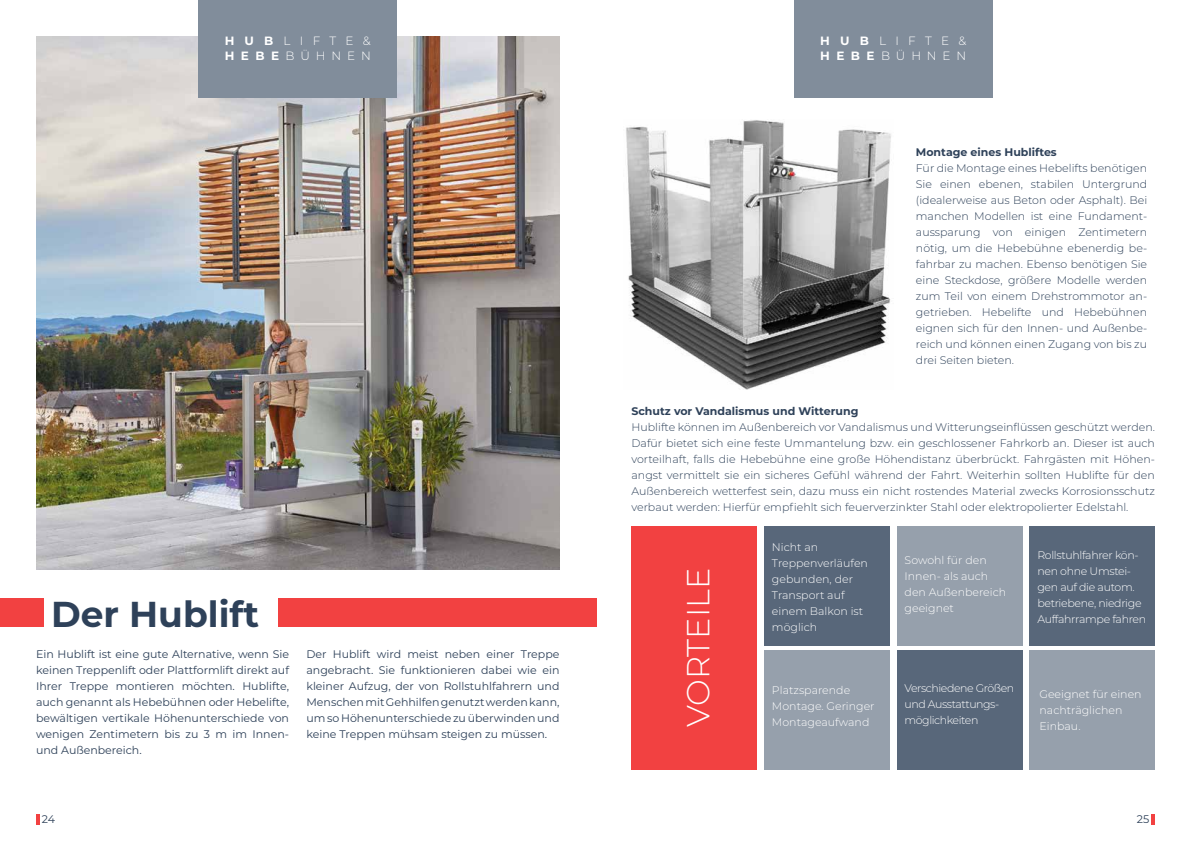
<style>
.page{position:relative;width:1191px;height:842px;background:#fff}
.page>*{position:absolute;margin:0;border:0;box-sizing:border-box;transform-origin:0 0}
.t1{font:700 36px "Montserrat";color:#2e4159}
.t2{font:300 31.9px "Montserrat";color:#fff}
.t3{font:300 12px/14.4px "Montserrat";letter-spacing:.49em;color:#fff}
.t4{font:300 11px/16px "Montserrat";color:#2e4159;text-align:justify}
.t5{font:11px/16px "Montserrat";color:#2e4159;text-align:justify}
.t6{font:300 11px/16px "Montserrat";color:#fff}
.t7{font:300 11px/16px "Montserrat";letter-spacing:-.03em;color:#fff}
.t8{font:700 11px "Montserrat";color:#2e4159}
.t9{font:300 11px/16px "Montserrat";letter-spacing:-.04em;color:#fff}
.s1{font-weight:700}
</style>
<div class="page">
<hr style="left:1151px;top:814px;width:4px;height:11px;background:#f24141">
<svg style="left:36px;top:814px;width:3px;height:11px"></svg>
<img style="left:626px;top:120px;width:265px;height:269px">
<img style="left:36px;top:36px;width:523px;height:534px">
<div style="left:198px;top:0;width:199px;height:97px;background:#818d9b"></div>
<div style="left:794px;top:0;width:198px;height:97px;background:#818d9b"></div>
<div style="left:0;top:598px;width:43px;height:29px;background:#f24141"></div>
<div style="left:278px;top:598px;width:318px;height:29px;background:#f24141"></div>
<div style="left:631px;top:526px;width:126px;height:244px;background:#f24141"></div>
<div style="left:764px;top:526px;width:125px;height:119px;background:#58677a"></div>
<div style="left:897px;top:526px;width:125px;height:119px;background:#96a0ac"></div>
<div style="left:1029px;top:526px;width:126px;height:119px;background:#58677a"></div>
<div style="left:897px;top:651px;width:125px;height:119px;background:#58677a"></div>
<div style="left:764px;top:651px;width:125px;height:119px;background:#96a0ac"></div>
<div style="left:1029px;top:651px;width:126px;height:119px;background:#96a0ac"></div>
<p class="t3" style="left:225px;top:34px;width:147px"><span class="s1">HUB</span>LIFTE&amp;<br><span class="s1">HEBE</span>BÜHNEN</p>
<p class="t3" style="left:820px;top:34px;width:147px"><span class="s1">HUB</span>LIFTE&amp;<br><span class="s1">HEBE</span>BÜHNEN</p>
<p class="t8" style="left:916px;top:146px;width:142px">Montage eines Hubliftes</p>
<p class="t4" style="left:916px;top:160px;width:233px">Für die Montage eines Hebelifts benötigen Sie einen ebenen, stabilen Untergrund (idealerweise aus Beton oder Asphalt). Bei manchen Modellen ist eine Fundament&shy;aussparung von einigen Zentimetern nötig, um die Hebebühne ebenerdig be&shy;fahrbar zu machen. Ebenso benötigen Sie eine Steckdose, größere Modelle werden zum Teil von einem Drehstrommotor an&shy;getrieben. Hebelifte und Hebebühnen eignen sich für den Innen- und Außenbe&shy;reich und können einen Zugang von bis zu drei Seiten bieten.</p>
<h1 class="t1" style="left:51px;top:594px;width:210px">Der Hublift</h1>
<p class="t5" style="left:36px;top:647px;width:254px">Ein Hublift ist eine gute Alternative, wenn Sie keinen Treppenlift oder Plattformlift direkt auf Ihrer Treppe montieren möchten. Hublifte, auch genannt als Hebebühnen oder Hebelifte, bewältigen vertikale Höhenunterschiede von wenigen Zentimetern bis zu 3 m im Innen&shy;und Außenbereich.</p>
<p class="t5" style="left:306px;top:647px;width:254px">Der Hublift wird meist neben einer Treppe angebracht. Sie funktionieren dabei wie ein kleiner Aufzug, der von Rollstuhlfahrern und Menschen mit Gehhilfen genutzt werden kann, um so Höhenunterschiede zu überwinden und keine Treppen mühsam steigen zu müssen.</p>
<p class="t8" style="left:631px;top:405px;width:228px">Schutz vor Vandalismus und Witterung</p>
<p class="t4" style="left:631px;top:419px;width:525px">Hublifte können im Außenbereich vor Vandalismus und Witterungseinflüssen geschützt werden.<br>Dafür bietet sich eine feste Ummantelung bzw. ein geschlossener Fahrkorb an. Dieser ist auch vorteilhaft, falls die Hebebühne eine große Höhendistanz überbrückt. Fahrgästen mit Höhen&shy;angst vermittelt sie ein sicheres Gefühl während der Fahrt. Weiterhin sollten Hublifte für den Außenbereich wetterfest sein, dazu muss ein nicht rostendes Material zwecks Korrosionsschutz verbaut werden: Hierfür empfiehlt sich feuerverzinkter Stahl oder elektropolierter Edelstahl.</p>
<h2 class="t2" style="left:682px;top:727px;width:161px;rotate:-90deg">VORTEILE</h2>
<p class="t6" style="left:772px;top:539px;width:98px">Nicht an<br>Treppenverläufen gebunden, der<br>Transport auf einem Balkon ist möglich</p>
<p class="t6" style="left:904px;top:553px;width:103px">Sowohl für den<br>Innen- als auch den Außenbereich geeignet</p>
<p class="t7" style="left:1037px;top:547px;width:110px">Rollstuhlfahrer kön&shy;nen ohne Umstei&shy;gen auf die autom. betriebene, niedrige<br>Auffahrrampe fahren</p>
<p class="t9" style="left:904px;top:680px;width:111px">Verschiedene Größen und Ausstattungs&shy;möglichkeiten</p>
<p class="t6" style="left:772px;top:682px;width:104px">Platzsparende<br>Montage. Geringer<br>Montageaufwand</p>
<p class="t6" style="left:1039px;top:686px;width:104px">Geeignet für einen nachträglichen<br>Einbau.</p>
<p class="t5" style="left:42px;top:811px;width:15px">24</p>
<p class="t5" style="left:1136px;top:811px;width:14px">25</p>
</div>
